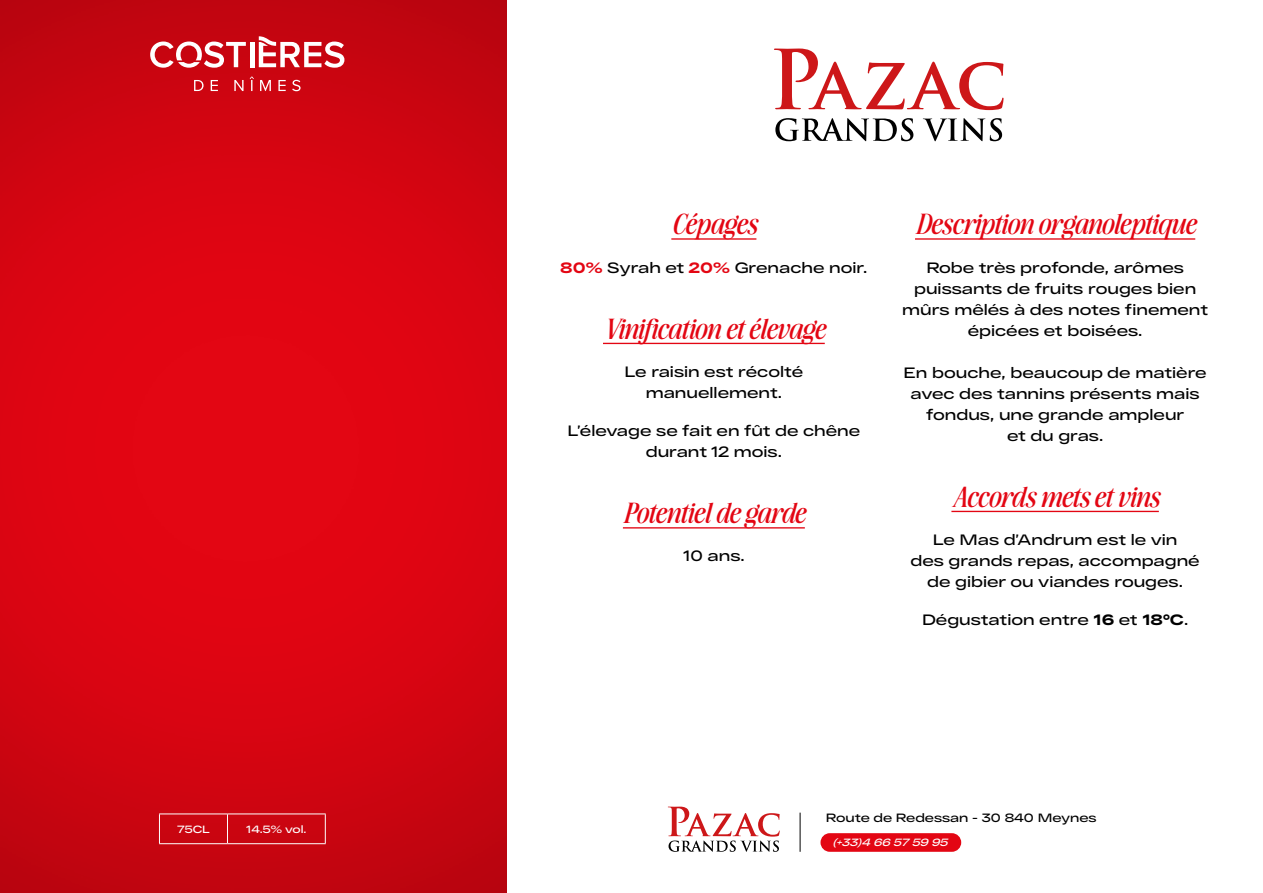
<style>
.page{position:relative;width:1263px;height:893px;background:#fff}
.page>*{position:absolute;margin:0;border:0;box-sizing:border-box;transform-origin:0 0}
.t1{font:27px "Awesome Serif Italic Sm";color:#e30613}
.t2{font:600 15px/21px "RF Dewi Expanded";color:#000;text-align:center}
.t3{font:600 12px "RF Dewi Expanded";color:#000}
.t4{font:italic 600 10.5px "RF Dewi Expanded";color:#fff}
.t5{font:600 10.5px "RF Dewi Expanded";color:#fff}
.s1{font-weight:800;color:#e30613}
.s2{font-weight:800}
</style>
<div class="page">
<svg style="left:775px;top:118px;width:138px;height:23px"></svg>
<svg style="left:923px;top:118px;width:79px;height:23px"></svg>
<svg style="left:774px;top:49px;width:229px;height:61px"></svg>
<svg style="left:668px;top:807px;width:112px;height:45px"></svg>
<div style="left:820px;top:833px;width:141px;height:19px;background:#e30613;border-radius:9px"></div>
<hr style="left:800px;top:813px;width:1px;height:39px;background:#000">
<img style="left:0;top:0;width:506px;height:893px">
<hr style="left:671px;top:238px;width:85px;height:2px;background:#e30613">
<hr style="left:603px;top:343px;width:222px;height:1px;background:#e30613">
<hr style="left:623px;top:527px;width:182px;height:2px;background:#e30613">
<hr style="left:915px;top:238px;width:280px;height:2px;background:#e30613">
<hr style="left:951px;top:511px;width:208px;height:1px;background:#e30613">
<hr style="left:159px;top:813px;width:68px;height:1px;background:#fff">
<svg style="left:159px;top:814px;width:1px;height:29px"></svg>
<hr style="left:227px;top:813px;width:99px;height:1px;background:#fff">
<svg style="left:227px;top:814px;width:1px;height:29px"></svg>
<svg style="left:325px;top:814px;width:1px;height:29px"></svg>
<hr style="left:159px;top:843px;width:68px;height:1px;background:#fff">
<hr style="left:227px;top:843px;width:99px;height:1px;background:#fff">
<svg style="left:194px;top:80px;width:10px;height:11px"></svg>
<svg style="left:211px;top:80px;width:7px;height:11px"></svg>
<svg style="left:234px;top:80px;width:10px;height:11px"></svg>
<svg style="left:250px;top:77px;width:4px;height:14px"></svg>
<svg style="left:260px;top:80px;width:11px;height:11px"></svg>
<svg style="left:278px;top:80px;width:8px;height:11px"></svg>
<svg style="left:292px;top:80px;width:9px;height:11px"></svg>
<div style="left:250px;top:42px;width:5px;height:25px;background:#fff"></div>
<svg style="left:259px;top:36px;width:85px;height:32px"></svg>
<svg style="left:150px;top:42px;width:96px;height:26px"></svg>
<svg style="left:638px;top:342px;width:44px;height:1px"></svg>
<svg style="left:789px;top:342px;width:36px;height:2px"></svg>
<svg style="left:716px;top:527px;width:89px;height:2px"></svg>
<svg style="left:953px;top:238px;width:43px;height:2px"></svg>
<svg style="left:1050px;top:238px;width:39px;height:2px"></svg>
<svg style="left:1120px;top:238px;width:26px;height:2px"></svg>
<svg style="left:673px;top:238px;width:84px;height:2px"></svg>
<p class="t5" style="left:177px;top:823px;width:34px">75CL</p>
<p class="t5" style="left:246px;top:823px;width:62px">14.5% vol.</p>
<p class="t2" style="left:560px;top:257px;width:309px"><span class="s1">80%</span> Syrah et <span class="s1">20%</span> Grenache noir.</p>
<h1 class="t1" style="left:622px;top:312px;width:167px">■ ▼□■ ▼ ●❖</h1>
<p class="t2" style="left:625px;top:361px;width:180px">Le raisin est récolté manuellement.</p>
<p class="t2" style="left:568px;top:420px;width:294px">L’élevage se fait en fût de chêne durant 12 mois.</p>
<h1 class="t1" style="left:635px;top:497px;width:77px">□▼ ■▼ ●</h1>
<p class="t2" style="left:683px;top:545px;width:63px">10 ans.</p>
<h1 class="t1" style="left:941px;top:208px;width:110px">▲ ▼□■ □</h1>
<h1 class="t1" style="left:1086px;top:208px;width:100px">■□● ▼ ❑◆</h1>
<p class="t2" style="left:902px;top:257px;width:307px">Robe très profonde, arômes puissants de fruits rouges bien mûrs mêlés à des notes finement épicées et boisées.</p>
<p class="t2" style="left:903px;top:362px;width:305px">En bouche, beaucoup de matière avec des tannins présents mais fondus, une grande ampleur<br>et du gras.</p>
<h1 class="t1" style="left:1070px;top:480px;width:90px">▼▲ ▼ ❖ ■▲</h1>
<p class="t2" style="left:910px;top:529px;width:291px">Le Mas d’Andrum est le vin<br>des grands repas, accompagné de gibier ou viandes rouges.</p>
<p class="t2" style="left:922px;top:609px;width:268px">Dégustation entre <span class="s2">16</span> et <span class="s2">18°C</span>.</p>
<p class="t3" style="left:826px;top:811px;width:272px">Route de Redessan - 30 840 Meynes</p>
<p class="t4" style="left:832px;top:836px;width:120px">(+33)4 66 57 59 95</p>
</div>
